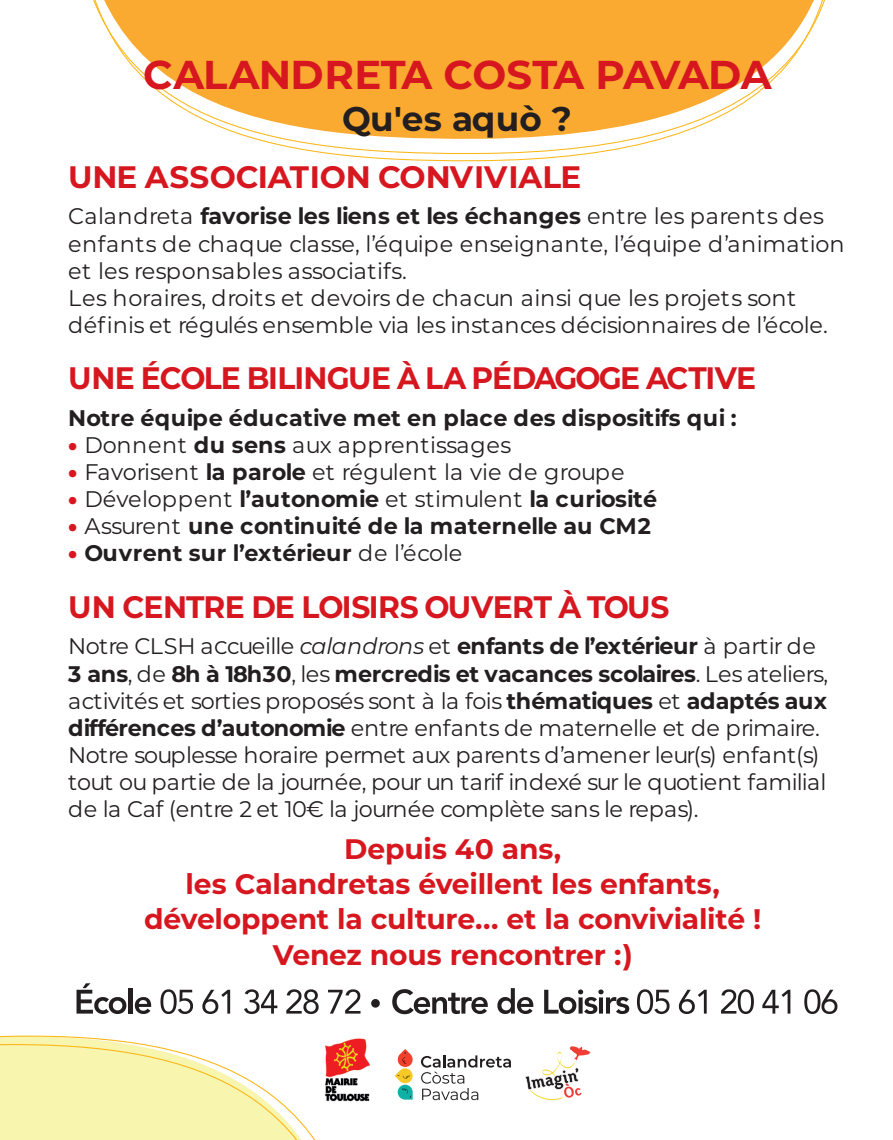
<style>
.page{position:relative;width:893px;height:1140px;background:#fff}
.page>*{position:absolute;margin:0;border:0;box-sizing:border-box;transform-origin:0 0}
.t1{font:700 40.2px "Montserrat";letter-spacing:-.015em;color:#d7171f}
.t2{font:700 34.2px "Montserrat";color:#231f20}
.t3{font:700 31px "Montserrat";letter-spacing:-.03em;color:#d7171f;scale:.96 1}
.t4{font:700 31px "Montserrat";letter-spacing:-.03em;color:#d7171f}
.t5{font:700 28.2px/35.2px "Montserrat";letter-spacing:-.01em;color:#d7171f;text-align:center}
.t6{font:22.6px/27px "Montserrat";letter-spacing:-.005em;color:#231f20}
.t7{font:700 22.6px "Montserrat";letter-spacing:.005em;color:#231f20}
.t8{font:22.6px "Montserrat";letter-spacing:.02em;color:#231f20}
.s1{font-weight:700}
.s2{font-weight:900;color:#d7171f}
.s3{font-weight:400}
.s4{font-style:italic}
</style>
<div class="page">
<svg style="left:0;top:1035px;width:316px;height:105px"></svg>
<svg style="left:93px;top:0;width:732px;height:154px;fill:#faaa31"></svg>
<svg style="left:77px;top:983px;width:49px;height:31px"></svg>
<hr style="left:129px;top:988px;width:4px;height:25px;background:#231f20">
<svg style="left:135px;top:997px;width:16px;height:17px"></svg>
<svg style="left:160px;top:989px;width:33px;height:25px"></svg>
<svg style="left:202px;top:989px;width:28px;height:25px"></svg>
<svg style="left:244px;top:989px;width:33px;height:25px"></svg>
<svg style="left:286px;top:989px;width:33px;height:25px"></svg>
<svg style="left:328px;top:989px;width:32px;height:24px"></svg>
<svg style="left:371px;top:999px;width:9px;height:8px"></svg>
<svg style="left:392px;top:989px;width:96px;height:25px"></svg>
<svg style="left:497px;top:988px;width:36px;height:26px"></svg>
<svg style="left:544px;top:989px;width:85px;height:25px"></svg>
<svg style="left:637px;top:989px;width:32px;height:25px"></svg>
<svg style="left:679px;top:989px;width:28px;height:25px"></svg>
<svg style="left:721px;top:989px;width:33px;height:25px"></svg>
<svg style="left:762px;top:989px;width:28px;height:24px"></svg>
<svg style="left:804px;top:989px;width:33px;height:25px"></svg>
<svg style="left:525px;top:1046px;width:66px;height:54px"></svg>
<img style="left:325px;top:1038px;width:45px;height:64px">
<svg style="left:421px;top:1055px;width:90px;height:45px"></svg>
<svg style="left:395px;top:1049px;width:18px;height:50px"></svg>
<p class="t1" style="left:143px;top:46px;width:630px">CALANDRETA COSTA PAVADA</p>
<p class="t2" style="left:342px;top:95px;width:231px">Qu'es aquò ?</p>
<p class="t4" style="left:68px;top:154px;width:514px">UNE ASSOCIATION CONVIVIALE</p>
<p class="t6" style="left:68px;top:202px;width:778px">Calandreta <span class="s1">favorise les liens et les échanges</span> entre les parents des enfants de chaque classe, l’équipe enseignante, l’équipe d’animation et les responsables associatifs.<br>Les horaires, droits et devoirs de chacun ainsi que les projets sont définis et régulés ensemble via les instances décisionnaires de l’école.</p>
<p class="t3" style="left:68px;top:356px;width:718px">UNE ÉCOLE BILINGUE À LA PÉDAGOGE ACTIVE</p>
<p class="t7" style="left:68px;top:401px;width:670px">Notre équipe éducative met en place des dispositifs qui :</p>
<p class="t8" style="left:68px;top:429px;width:445px"><span class="s2">•</span> Donnent <span class="s1">du sens</span> aux apprentissages</p>
<p class="t6" style="left:68px;top:458px;width:558px"><span class="s2">•</span> Favorisent <span class="s1">la parole</span> et régulent la vie de groupe</p>
<p class="t6" style="left:68px;top:485px;width:590px"><span class="s2">•</span> Développent <span class="s1">l’autonomie</span> et stimulent <span class="s1">la curiosité</span></p>
<p class="t7" style="left:68px;top:510px;width:584px"><span class="s2">•</span> <span class="s3">Assurent</span> une continuité de la maternelle au CM2</p>
<p class="t7" style="left:68px;top:537px;width:396px"><span class="s2">•</span> Ouvrent sur l’extérieur <span class="s3">de l’école</span></p>
<p class="t3" style="left:68px;top:584px;width:628px">UN CENTRE DE LOISIRS OUVERT À TOUS</p>
<p class="t6" style="left:68px;top:632px;width:761px">Notre CLSH accueille <span class="s4">calandrons</span> et <span class="s1">enfants de l’extérieur</span> à partir de <span class="s1">3 ans</span>, de <span class="s1">8h à 18h30</span>, les <span class="s1">mercredis et vacances scolaires</span>. Les ateliers, activités et sorties proposés sont à la fois <span class="s1">thématiques</span> et <span class="s1">adaptés aux différences d’autonomie</span> entre enfants de maternelle et de primaire.<br>Notre souplesse horaire permet aux parents d’amener leur(s) enfant(s) tout ou partie de la journée, pour un tarif indexé sur le quotient familial de la Caf (entre 2 et 10€ la journée complète sans le repas).</p>
<p class="t5" style="left:144px;top:830px;width:619px">Depuis 40 ans,<br>les Calandretas éveillent les enfants, développent la culture... et la convivialité !<br>Venez nous rencontrer :)</p>
</div>
